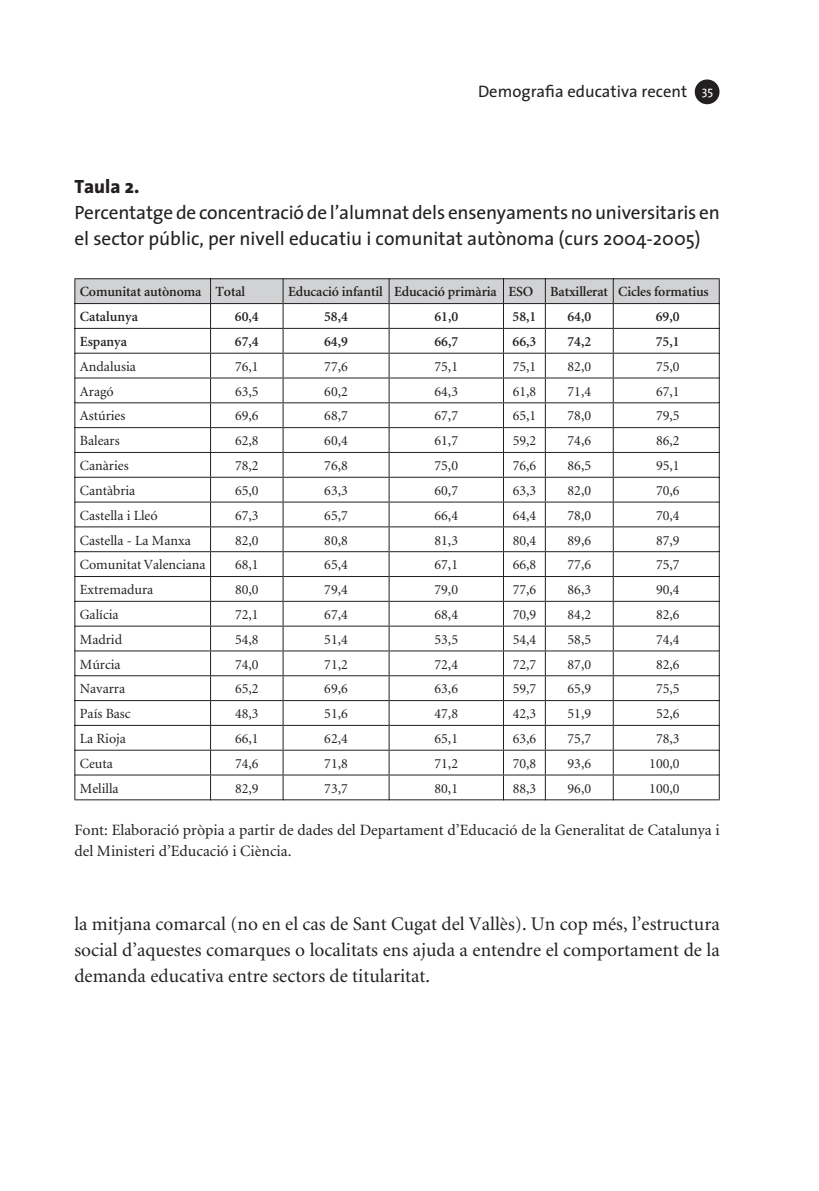
<style>
.page{position:relative;width:819px;height:1191px;background:#fff}
.page>*{position:absolute;margin:0;border:0;box-sizing:border-box;transform-origin:0 0}
.t1{font:19.25px/26.2px "Minion";color:#231f20;text-align:justify}
.t2{font:19.25px/26.2px "The Sans Plain";letter-spacing:-.01em;color:#231f20}
.t3{font:19.25px "The Sans Extra Bold Plain";color:#231f20}
.t4{font:16.62px "The Sans Plain";color:#231f20}
.t5{font:15.75px/21px "Minion";color:#231f20}
.t6{font:14px "Minion";color:#231f20}
.t7{font:600 14px "Minion";letter-spacing:-.01em;color:#231f20}
.s1{font-size:12.25px;color:#fff}
</style>
<div class="page">
<div style="left:694px;top:79px;width:25px;height:25px;background:#231f20;border-radius:50%"></div>
<svg style="left:74px;top:278px;width:645px;height:522px"></svg>
<hr style="left:613px;top:799px;width:106px;height:1px;background:#231f20">
<p class="t4" style="left:478px;top:77px;width:236px">Demografia educativa recent <span class="s1">35</span></p>
<h1 class="t3" style="left:74px;top:170px;width:66px">Taula 2.</h1>
<h1 class="t2" style="left:74px;top:199px;width:646px">Percentatge de concentració de l’alumnat dels ensenyaments no universitaris en el sector públic, per nivell educatiu i comunitat autònoma (curs 2004-2005)</h1>
<p class="t7" style="left:80px;top:285px;width:167px">Comunitat autònoma Total</p>
<p class="t7" style="left:288px;top:285px;width:422px">Educació infantil Educació primària ESO Batxillerat Cicles formatius</p>
<p class="t7" style="left:80px;top:310px;width:60px">Catalunya</p>
<p class="t7" style="left:235px;top:310px;width:25px">60,4</p>
<p class="t7" style="left:324px;top:310px;width:25px">58,4</p>
<p class="t7" style="left:434px;top:310px;width:25px">61,0</p>
<p class="t7" style="left:512px;top:310px;width:25px">58,1</p>
<p class="t7" style="left:567px;top:310px;width:25px">64,0</p>
<p class="t7" style="left:655px;top:310px;width:25px">69,0</p>
<p class="t7" style="left:80px;top:334px;width:49px">Espanya</p>
<p class="t7" style="left:235px;top:334px;width:25px">67,4</p>
<p class="t7" style="left:324px;top:334px;width:25px">64,9</p>
<p class="t7" style="left:434px;top:334px;width:25px">66,7</p>
<p class="t7" style="left:512px;top:334px;width:25px">66,3</p>
<p class="t7" style="left:567px;top:334px;width:25px">74,2</p>
<p class="t7" style="left:655px;top:334px;width:25px">75,1</p>
<p class="t6" style="left:80px;top:359px;width:58px">Andalusia</p>
<p class="t6" style="left:235px;top:359px;width:25px">76,1</p>
<p class="t6" style="left:324px;top:359px;width:25px">77,6</p>
<p class="t6" style="left:434px;top:359px;width:25px">75,1</p>
<p class="t6" style="left:512px;top:359px;width:25px">75,1</p>
<p class="t6" style="left:567px;top:359px;width:25px">82,0</p>
<p class="t6" style="left:656px;top:359px;width:25px">75,0</p>
<p class="t6" style="left:80px;top:384px;width:35px">Aragó</p>
<p class="t6" style="left:235px;top:384px;width:25px">63,5</p>
<p class="t6" style="left:324px;top:384px;width:25px">60,2</p>
<p class="t6" style="left:434px;top:384px;width:25px">64,3</p>
<p class="t6" style="left:512px;top:384px;width:25px">61,8</p>
<p class="t6" style="left:567px;top:384px;width:25px">71,4</p>
<p class="t6" style="left:656px;top:384px;width:25px">67,1</p>
<p class="t6" style="left:80px;top:409px;width:47px">Astúries</p>
<p class="t6" style="left:235px;top:409px;width:25px">69,6</p>
<p class="t6" style="left:324px;top:409px;width:25px">68,7</p>
<p class="t6" style="left:434px;top:409px;width:25px">67,7</p>
<p class="t6" style="left:512px;top:409px;width:25px">65,1</p>
<p class="t6" style="left:567px;top:409px;width:25px">78,0</p>
<p class="t6" style="left:656px;top:409px;width:25px">79,5</p>
<p class="t6" style="left:80px;top:434px;width:41px">Balears</p>
<p class="t6" style="left:235px;top:434px;width:25px">62,8</p>
<p class="t6" style="left:324px;top:434px;width:25px">60,4</p>
<p class="t6" style="left:434px;top:434px;width:25px">61,7</p>
<p class="t6" style="left:512px;top:434px;width:25px">59,2</p>
<p class="t6" style="left:567px;top:434px;width:25px">74,6</p>
<p class="t6" style="left:656px;top:434px;width:25px">86,2</p>
<p class="t6" style="left:80px;top:459px;width:50px">Canàries</p>
<p class="t6" style="left:235px;top:459px;width:25px">78,2</p>
<p class="t6" style="left:324px;top:459px;width:25px">76,8</p>
<p class="t6" style="left:434px;top:459px;width:25px">75,0</p>
<p class="t6" style="left:512px;top:459px;width:25px">76,6</p>
<p class="t6" style="left:567px;top:459px;width:25px">86,5</p>
<p class="t6" style="left:656px;top:459px;width:25px">95,1</p>
<p class="t6" style="left:80px;top:483px;width:57px">Cantàbria</p>
<p class="t6" style="left:235px;top:483px;width:25px">65,0</p>
<p class="t6" style="left:324px;top:483px;width:25px">63,3</p>
<p class="t6" style="left:434px;top:483px;width:25px">60,7</p>
<p class="t6" style="left:512px;top:483px;width:25px">63,3</p>
<p class="t6" style="left:567px;top:483px;width:25px">82,0</p>
<p class="t6" style="left:656px;top:483px;width:25px">70,6</p>
<p class="t6" style="left:80px;top:508px;width:79px">Castella i Lleó</p>
<p class="t6" style="left:235px;top:508px;width:25px">67,3</p>
<p class="t6" style="left:324px;top:508px;width:25px">65,7</p>
<p class="t6" style="left:434px;top:508px;width:25px">66,4</p>
<p class="t6" style="left:512px;top:508px;width:25px">64,4</p>
<p class="t6" style="left:567px;top:508px;width:25px">78,0</p>
<p class="t6" style="left:656px;top:508px;width:25px">70,4</p>
<p class="t6" style="left:80px;top:533px;width:112px">Castella - La Manxa</p>
<p class="t6" style="left:235px;top:533px;width:25px">82,0</p>
<p class="t6" style="left:324px;top:533px;width:25px">80,8</p>
<p class="t6" style="left:434px;top:533px;width:25px">81,3</p>
<p class="t6" style="left:512px;top:533px;width:25px">80,4</p>
<p class="t6" style="left:567px;top:533px;width:25px">89,6</p>
<p class="t6" style="left:656px;top:533px;width:25px">87,9</p>
<p class="t6" style="left:80px;top:558px;width:127px">Comunitat Valenciana</p>
<p class="t6" style="left:235px;top:558px;width:25px">68,1</p>
<p class="t6" style="left:324px;top:558px;width:25px">65,4</p>
<p class="t6" style="left:434px;top:558px;width:25px">67,1</p>
<p class="t6" style="left:512px;top:558px;width:25px">66,8</p>
<p class="t6" style="left:567px;top:558px;width:25px">77,6</p>
<p class="t6" style="left:656px;top:558px;width:25px">75,7</p>
<p class="t6" style="left:80px;top:583px;width:75px">Extremadura</p>
<p class="t6" style="left:235px;top:583px;width:25px">80,0</p>
<p class="t6" style="left:324px;top:583px;width:25px">79,4</p>
<p class="t6" style="left:434px;top:583px;width:25px">79,0</p>
<p class="t6" style="left:512px;top:583px;width:25px">77,6</p>
<p class="t6" style="left:567px;top:583px;width:25px">86,3</p>
<p class="t6" style="left:656px;top:583px;width:25px">90,4</p>
<p class="t6" style="left:80px;top:607px;width:40px">Galícia</p>
<p class="t6" style="left:235px;top:607px;width:25px">72,1</p>
<p class="t6" style="left:324px;top:607px;width:25px">67,4</p>
<p class="t6" style="left:434px;top:607px;width:25px">68,4</p>
<p class="t6" style="left:512px;top:607px;width:25px">70,9</p>
<p class="t6" style="left:567px;top:607px;width:25px">84,2</p>
<p class="t6" style="left:656px;top:607px;width:25px">82,6</p>
<p class="t6" style="left:80px;top:632px;width:44px">Madrid</p>
<p class="t6" style="left:235px;top:632px;width:25px">54,8</p>
<p class="t6" style="left:324px;top:632px;width:25px">51,4</p>
<p class="t6" style="left:434px;top:632px;width:25px">53,5</p>
<p class="t6" style="left:512px;top:632px;width:25px">54,4</p>
<p class="t6" style="left:567px;top:632px;width:25px">58,5</p>
<p class="t6" style="left:656px;top:632px;width:25px">74,4</p>
<p class="t6" style="left:80px;top:657px;width:42px">Múrcia</p>
<p class="t6" style="left:235px;top:657px;width:25px">74,0</p>
<p class="t6" style="left:324px;top:657px;width:25px">71,2</p>
<p class="t6" style="left:434px;top:657px;width:25px">72,4</p>
<p class="t6" style="left:512px;top:657px;width:25px">72,7</p>
<p class="t6" style="left:567px;top:657px;width:25px">87,0</p>
<p class="t6" style="left:656px;top:657px;width:25px">82,6</p>
<p class="t6" style="left:80px;top:682px;width:47px">Navarra</p>
<p class="t6" style="left:235px;top:682px;width:25px">65,2</p>
<p class="t6" style="left:324px;top:682px;width:25px">69,6</p>
<p class="t6" style="left:434px;top:682px;width:25px">63,6</p>
<p class="t6" style="left:512px;top:682px;width:25px">59,7</p>
<p class="t6" style="left:567px;top:682px;width:25px">65,9</p>
<p class="t6" style="left:656px;top:682px;width:25px">75,5</p>
<p class="t6" style="left:80px;top:707px;width:52px">País Basc</p>
<p class="t6" style="left:235px;top:707px;width:25px">48,3</p>
<p class="t6" style="left:324px;top:707px;width:25px">51,6</p>
<p class="t6" style="left:434px;top:707px;width:25px">47,8</p>
<p class="t6" style="left:512px;top:707px;width:25px">42,3</p>
<p class="t6" style="left:567px;top:707px;width:25px">51,9</p>
<p class="t6" style="left:656px;top:707px;width:25px">52,6</p>
<p class="t6" style="left:80px;top:731px;width:48px">La Rioja</p>
<p class="t6" style="left:235px;top:731px;width:25px">66,1</p>
<p class="t6" style="left:324px;top:731px;width:25px">62,4</p>
<p class="t6" style="left:434px;top:731px;width:25px">65,1</p>
<p class="t6" style="left:512px;top:731px;width:25px">63,6</p>
<p class="t6" style="left:567px;top:731px;width:25px">75,7</p>
<p class="t6" style="left:656px;top:731px;width:25px">78,3</p>
<p class="t6" style="left:80px;top:756px;width:35px">Ceuta</p>
<p class="t6" style="left:235px;top:756px;width:25px">74,6</p>
<p class="t6" style="left:324px;top:756px;width:25px">71,8</p>
<p class="t6" style="left:434px;top:756px;width:25px">71,2</p>
<p class="t6" style="left:512px;top:756px;width:25px">70,8</p>
<p class="t6" style="left:567px;top:756px;width:25px">93,6</p>
<p class="t6" style="left:649px;top:756px;width:32px">100,0</p>
<p class="t6" style="left:80px;top:781px;width:40px">Melilla</p>
<p class="t6" style="left:235px;top:781px;width:25px">82,9</p>
<p class="t6" style="left:324px;top:781px;width:25px">73,7</p>
<p class="t6" style="left:434px;top:781px;width:25px">80,1</p>
<p class="t6" style="left:512px;top:781px;width:25px">88,3</p>
<p class="t6" style="left:567px;top:781px;width:25px">96,0</p>
<p class="t6" style="left:649px;top:781px;width:32px">100,0</p>
<p class="t5" style="left:74px;top:820px;width:646px">Font: Elaboració pròpia a partir de dades del Departament d’Educació de la Generalitat de Catalunya i del Ministeri d’Educació i Ciència.</p>
<h1 class="t1" style="left:74px;top:911px;width:646px">la mitjana comarcal (no en el cas de Sant Cugat del Vallès). Un cop més, l’estructura social d’aquestes comarques o localitats ens ajuda a entendre el comportament de la demanda educativa entre sectors de titularitat.</h1>
</div>
